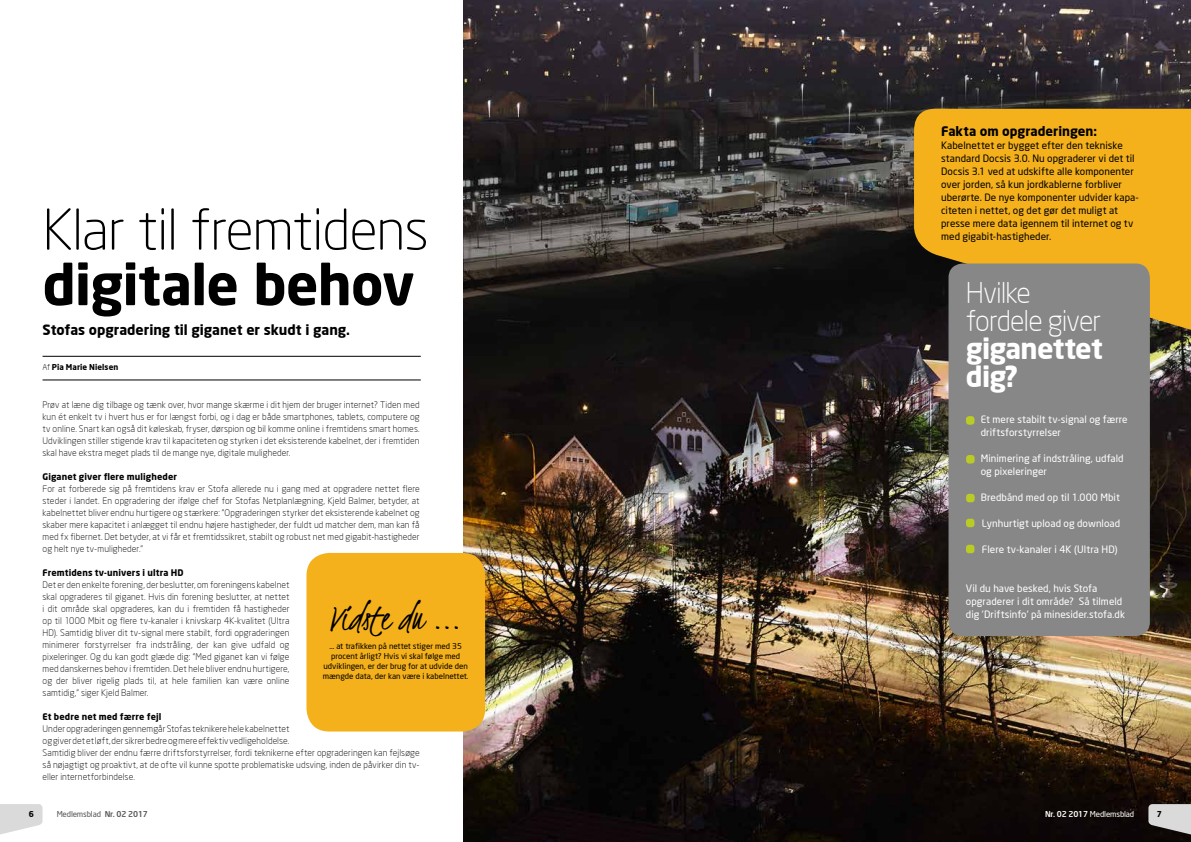
<style>
.page{position:relative;width:1191px;height:842px;background:#fff}
.page>*{position:absolute;margin:0;border:0;box-sizing:border-box;transform-origin:0 0}
.t1{font:300 55.5px "Neo Sans";letter-spacing:-.02em;color:#000}
.t2{font:700 55.5px "Neo Sans";letter-spacing:-.015em;color:#000}
.t3{font:39px "Kristi";color:#000}
.t4{font:300 28.1px/28px "Neo Sans";letter-spacing:-.03em;color:#fff}
.t5{font:700 28.1px/28px "Neo Sans";letter-spacing:-.03em;color:#fff}
.t6{font:700 14px "Neo Sans";color:#000}
.t7{font:700 13px "Neo Sans";color:#000}
.t8{font:10px/13px "Neo Sans";letter-spacing:.005em;color:#000}
.t9{font:10px/13px "Neo Sans";letter-spacing:.005em;color:#fff}
.t10{font:300 9px/12px "Neo Sans";letter-spacing:.01em;color:#000;text-align:justify}
.t11{font:700 9px "Neo Sans";letter-spacing:.015em;color:#000}
.t12{font:8px/10px "Neo Sans";color:#000;text-align:center}
.t13{font:8px "Neo Sans";letter-spacing:-.02em;color:#575756}
.t14{font:8px "Neo Sans";letter-spacing:-.02em;color:#fff}
.t15{font:700 8px "Neo Sans";letter-spacing:.005em;color:#000}
.s1{font-weight:300}
.s2{font-weight:500}
</style>
<div class="page">
<img style="left:463px;top:0;width:728px;height:842px">
<hr style="left:43px;top:356px;width:378px;height:1px;background:#000">
<hr style="left:43px;top:380px;width:378px;height:1px;background:#000">
<div style="left:306px;top:553px;width:179px;height:178px;background:#f5b11b;border-radius:23px"></div>
<svg style="left:914px;top:109px;width:277px;height:234px;background:#e2a41a"></svg>
<div style="left:948px;top:263px;width:201px;height:373px;background:#878787;border-radius:14px"></div>
<div style="left:966px;top:519px;width:8px;height:8px;background:#bbcb26;border-radius:3px"></div>
<div style="left:966px;top:545px;width:8px;height:8px;background:#bbcb26;border-radius:3px"></div>
<div style="left:966px;top:416px;width:8px;height:9px;background:#bbcb26;border-radius:3px"></div>
<div style="left:966px;top:455px;width:8px;height:8px;background:#bbcb26;border-radius:3px"></div>
<div style="left:966px;top:494px;width:8px;height:8px;background:#bbcb26;border-radius:3px"></div>
<svg style="left:1148px;top:804px;width:43px;height:35px;background:#9e9d9c"></svg>
<svg style="left:0;top:804px;width:43px;height:31px"></svg>
<h1 class="t1" style="left:43px;top:196px;width:388px">Klar til fremtidens</h1>
<h1 class="t2" style="left:43px;top:249px;width:373px">digitale behov</h1>
<h3 class="t6" style="left:43px;top:321px;width:309px">Stofas opgradering til giganet er skudt i gang.</h3>
<p class="t15" style="left:43px;top:362px;width:77px"><span class="s1">Af</span> Pia Marie Nielsen</p>
<p class="t10" style="left:43px;top:399px;width:379px">Prøv at læne dig tilbage og tænk over, hvor mange skærme i dit hjem der bruger internet? Tiden med kun ét enkelt tv i hvert hus er for længst forbi, og i dag er både smartphones, tablets, computere og tv online. Snart kan også dit køleskab, fryser, dørspion og bil komme online i fremtidens smart homes.<br>Udviklingen stiller stigende krav til kapaciteten og styrken i det eksisterende kabelnet, der i fremtiden skal have ekstra meget plads til de mange nye, digitale muligheder.</p>
<p class="t11" style="left:43px;top:471px;width:136px">Giganet giver flere muligheder</p>
<p class="t10" style="left:43px;top:483px;width:379px">For at forberede sig på fremtidens krav er Stofa allerede nu i gang med at opgradere nettet flere steder i landet. En opgradering der ifølge chef for Stofas Netplanlægning, Kjeld Balmer, betyder, at kabelnettet bliver endnu hurtigere og stærkere: ”Opgraderingen styrker det eksisterende kabelnet og skaber mere kapacitet i anlægget til endnu højere hastigheder, der fuldt ud matcher dem, man kan få med fx fibernet. Det betyder, at vi får et fremtidssikret, stabilt og robust net med gigabit-hastigheder og helt nye tv-muligheder.”</p>
<p class="t11" style="left:43px;top:567px;width:143px">Fremtidens tv-univers i ultra HD</p>
<p class="t10" style="left:43px;top:579px;width:248px">Det er den enkelte forening, der beslutter, om foreningens kabelnet skal opgraderes til giganet. Hvis din forening beslutter, at nettet i dit område skal opgraderes, kan du i fremtiden få hastigheder op til 1000 Mbit og flere tv-kanaler i knivskarp 4K-kvalitet (Ultra HD). Samtidig bliver dit tv-signal mere stabilt, fordi opgraderingen minimerer forstyrrelser fra indstråling, der kan give udfald og pixeleringer. Og du kan godt glæde dig: ”Med giganet kan vi følge med danskernes behov i fremtiden. Det hele bliver endnu hurtigere, og der bliver rigelig plads til, at hele familien kan være online samtidig,” siger Kjeld Balmer.</p>
<p class="t11" style="left:43px;top:711px;width:120px">Et bedre net med færre fejl</p>
<p class="t10" style="left:43px;top:723px;width:379px;text-align:left">Under opgraderingen gennemgår Stofas teknikere hele kabelnettet<br>og giver det et løft, der sikrer bedre og mere effektiv vedligeholdelse.<br>Samtidig bliver der endnu færre driftsforstyrrelser, fordi teknikerne efter opgraderingen kan fejlsøge så nøjagtigt og proaktivt, at de ofte vil kunne spotte problematiske udsving, inden de påvirker din tv&shy;eller internetforbindelse.</p>
<h2 class="t3" style="left:330px;top:593px;width:132px">Vidste du ...</h2>
<p class="t12" style="left:323px;top:641px;width:147px">… at trafikken på nettet stiger med 35 procent årligt? Hvis vi skal følge med udviklingen, er der brug for at udvide den mængde data, der kan være i kabelnettet.</p>
<h3 class="t7" style="left:941px;top:123px;width:157px">Fakta om opgraderingen:</h3>
<p class="t8" style="left:941px;top:139px;width:199px">Kabelnettet er bygget efter den tekniske standard Docsis 3.0. Nu opgraderer vi det til Docsis 3.1 ved at udskifte alle komponenter over jorden, så kun jordkablerne forbliver uberørte. De nye komponenter udvider kapa&shy;citeten i nettet, og det gør det muligt at presse mere data igennem til internet og tv med gigabit-hastigheder.</p>
<h3 class="t4" style="left:966px;top:278px;width:137px">Hvilke fordele giver</h3>
<h3 class="t5" style="left:966px;top:333px;width:138px">giganettet dig?</h3>
<p class="t9" style="left:980px;top:413px;width:148px">Et mere stabilt tv-signal og færre driftsforstyrrelser</p>
<p class="t9" style="left:980px;top:452px;width:144px">Minimering af indstråling, udfald og pixeleringer</p>
<p class="t9" style="left:980px;top:491px;width:141px">Bredbånd med op til 1.000 Mbit</p>
<p class="t9" style="left:982px;top:517px;width:140px">Lynhurtigt upload og download</p>
<p class="t9" style="left:982px;top:543px;width:137px">Flere tv-kanaler i 4K (Ultra HD)</p>
<p class="t9" style="left:966px;top:582px;width:161px">Vil du have besked, hvis Stofa opgraderer i dit område? Så tilmeld dig 'Driftsinfo' på minesider.stofa.dk</p>
<p class="t15" style="left:29px;top:809px;width:7px">6</p>
<p class="t13" style="left:57px;top:809px;width:93px">Medlemsblad <span class="s2">Nr. 02 2017</span></p>
<p class="t14" style="left:1045px;top:809px;width:91px"><span class="s2">Nr. 02 2017</span> Medlemsblad</p>
<p class="t15" style="left:1157px;top:809px;width:7px">7</p>
</div>
